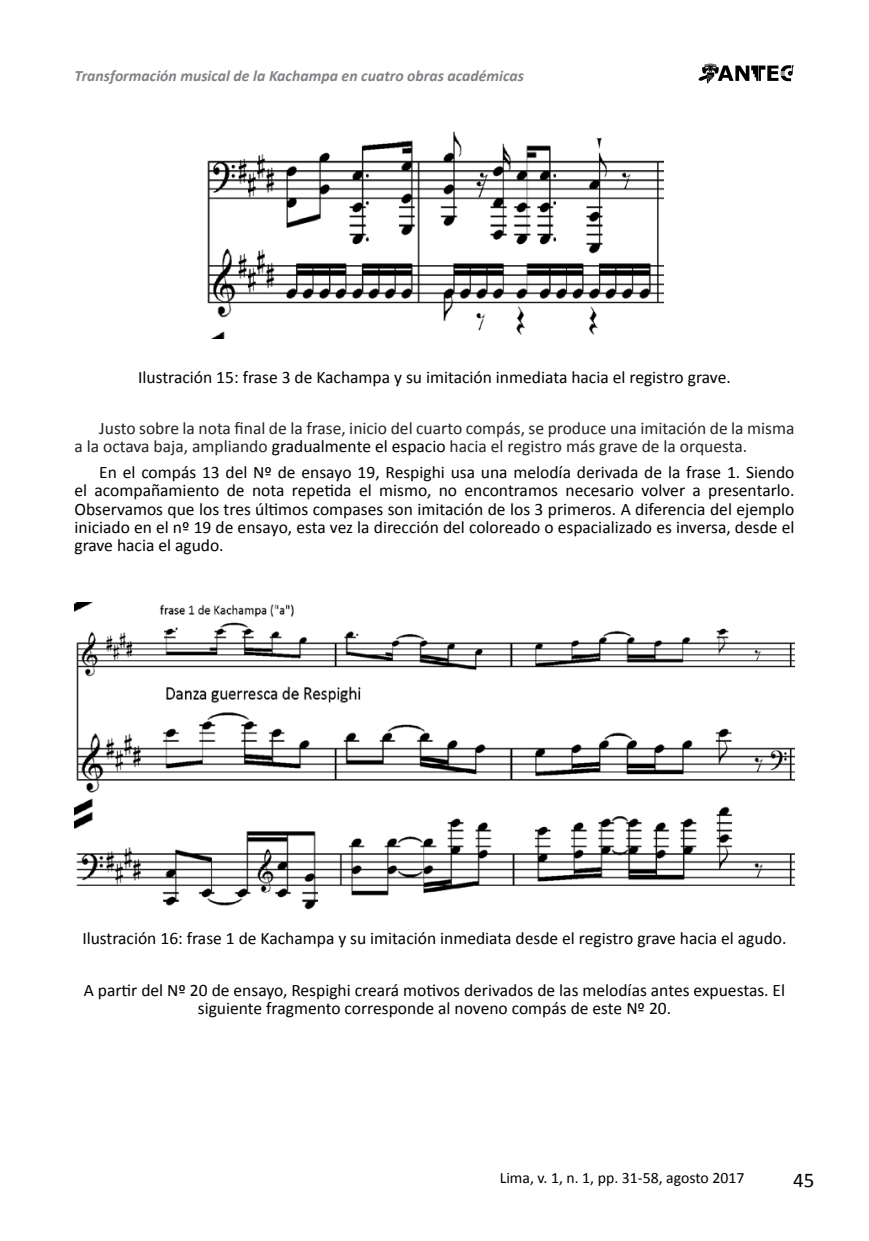
<style>
.page{position:relative;width:869px;height:1241px;background:#fff}
.page>*{position:absolute;margin:0;border:0;box-sizing:border-box;transform-origin:0 0}
.t1{font:21px "Calibri";color:#000}
.t2{font:17.5px/18.4px "Calibri";color:#000;text-align:justify}
.t3{font:17.5px/18.4px "Calibri";color:#222}
.t4{font:italic 700 15.75px "Calibri";color:#808285}
.t5{font:15.75px "Calibri";color:#000}
.s1{color:#000}
</style>
<div class="page">
<svg style="left:698px;top:63px;width:95px;height:20px"></svg>
<img style="left:207px;top:131px;width:456px;height:207px">
<img style="left:74px;top:602px;width:720px;height:308px">
<p class="t4" style="left:74px;top:65px;width:451px">Transformación musical de la Kachampa en cuatro obras académicas</p>
<p class="t2" style="left:138px;top:367px;width:594px">Ilustración 15: frase 3 de Kachampa y su imitación inmediata hacia el registro grave.</p>
<p class="t3" style="left:74px;top:418px;width:721px;text-indent:25px">Justo sobre la nota final de la frase, inicio del cuarto compás, se produce una imitación de la misma a la octava baja, ampliando <span class="s1">gradualmente el espacio</span> hacia el registro más grave de la orquesta.</p>
<p class="t2" style="left:74px;top:462px;width:721px;text-indent:25px">En el compás 13 del Nº de ensayo 19, Respighi usa una melodía derivada de la frase 1. Siendo el acompañamiento de nota repetida el mismo, no encontramos necesario volver a presentarlo.<br>Observamos que los tres últimos compases son imitación de los 3 primeros. A diferencia del ejemplo iniciado en el nº 19 de ensayo, esta vez la dirección del coloreado o espacializado es inversa, desde el grave hacia el agudo.</p>
<p class="t2" style="left:82px;top:928px;width:705px">Ilustración 16: frase 1 de Kachampa y su imitación inmediata desde el registro grave hacia el agudo.</p>
<p class="t2" style="left:84px;top:980px;width:702px;text-align:center">A partir del Nº 20 de ensayo, Respighi creará motivos derivados de las melodías antes expuestas. El siguiente fragmento corresponde al noveno compás de este Nº 20.</p>
<p class="t5" style="left:499px;top:1166px;width:246px">Lima, v. 1, n. 1, pp. 31-58, agosto 2017</p>
<p class="t1" style="left:792px;top:1165px;width:23px">45</p>
</div>
